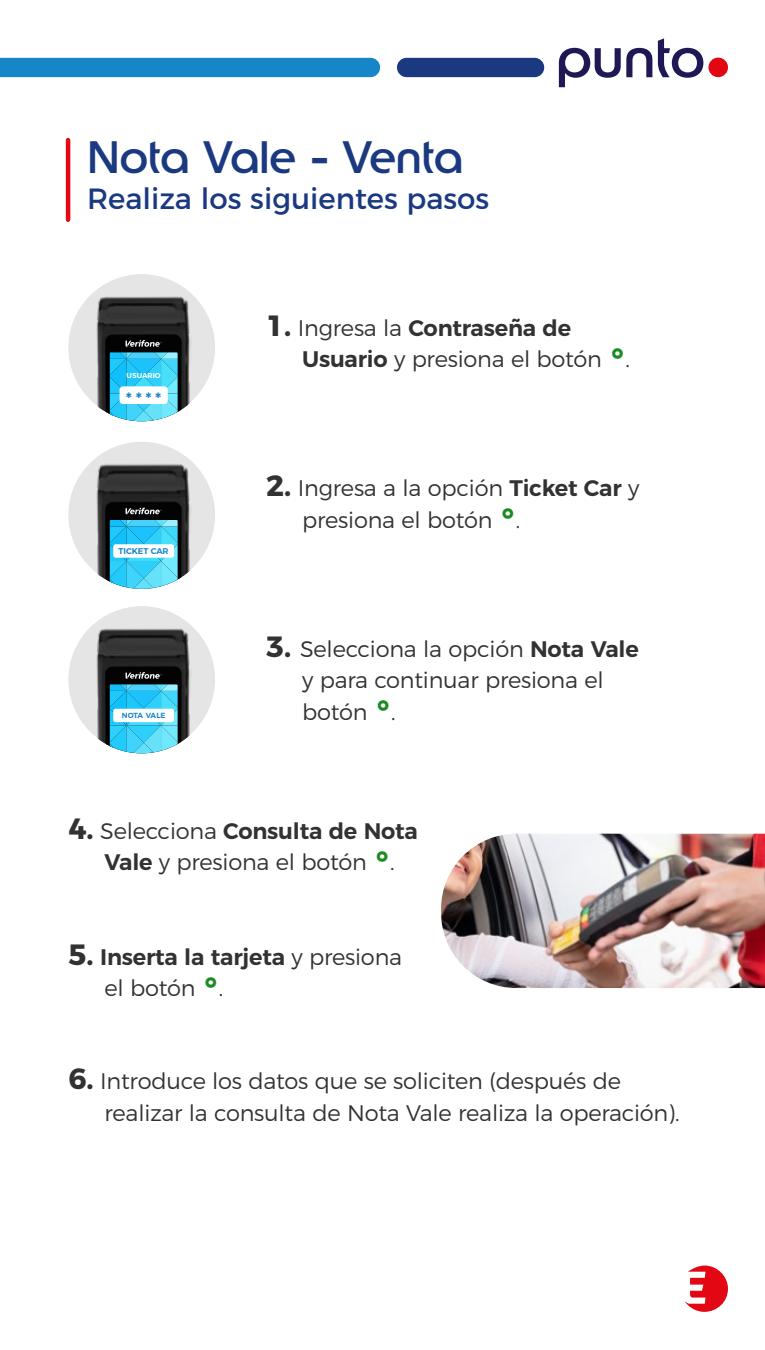
<style>
.page{position:relative;width:765px;height:1350px;background:#fff}
.page>*{position:absolute;margin:0;border:0;box-sizing:border-box;transform-origin:0 0}
.t1{font:45px "Edenred";color:#1a3980}
.t2{font:29.25px "Montserrat";color:#1a3980}
.t3{font:300 22.5px/31.5px "Montserrat";letter-spacing:-.01em;color:#323232}
.t4{font:500 17.55px "Montserrat";color:#1786c9}
.t5{font:600 8.33px "Montserrat";letter-spacing:-.01em;color:#1786c9}
.t6{font:600 7.42px "Montserrat";color:#1786c9}
.t7{font:600 7.2px "Montserrat";letter-spacing:.005em;color:#fff}
.s1{font-weight:700;font-size:29.25px}
.s2{font-weight:600}
.s3{font-weight:700;font-size:45px;color:#1a8c23}
</style>
<div class="page">
<div style="left:0;top:58px;width:380px;height:19px;background:#1786c9"></div>
<div style="left:397px;top:58px;width:147px;height:19px;background:#1a3980;border-radius:10px"></div>
<svg style="left:559px;top:48px;width:93px;height:39px"></svg>
<svg style="left:658px;top:38px;width:45px;height:40px"></svg>
<div style="left:708px;top:58px;width:20px;height:19px;background:#e30613;border-radius:50%"></div>
<svg style="left:684px;top:1266px;width:44px;height:46px"></svg>
<hr style="left:66px;top:140px;width:4px;height:80px;background:#e30613">
<div style="left:68px;top:274px;width:147px;height:147px;background:#e5e5e5;border-radius:50%"></div>
<img style="left:95px;top:296px;width:97px;height:116px">
<svg style="left:106px;top:335px;width:75px;height:86px;background:#3695af"></svg>
<div style="left:120px;top:386px;width:48px;height:18px;background:#fff;border-radius:3px"></div>
<div style="left:68px;top:442px;width:147px;height:146px;background:#e5e5e5;border-radius:50%"></div>
<img style="left:91px;top:461px;width:100px;height:119px">
<svg style="left:106px;top:503px;width:75px;height:86px;background:#3897b0"></svg>
<div style="left:113px;top:544px;width:61px;height:14px;background:#fff;border-radius:3px"></div>
<div style="left:68px;top:606px;width:147px;height:147px;background:#e5e5e5;border-radius:50%"></div>
<img style="left:95px;top:628px;width:97px;height:116px">
<svg style="left:106px;top:667px;width:75px;height:86px;background:#3796af"></svg>
<div style="left:113px;top:709px;width:61px;height:13px;background:#fff;border-radius:3px"></div>
<img style="left:441px;top:834px;width:324px;height:154px">
<h1 class="t1" style="left:87px;top:127px;width:378px">Nota Vale - Venta</h1>
<h2 class="t2" style="left:87px;top:175px;width:404px">Realiza los siguientes pasos</h2>
<p class="t7" style="left:127px;top:369px;width:36px">USUARIO</p>
<p class="t4" style="left:126px;top:385px;width:37px">****</p>
<p class="t5" style="left:119px;top:544px;width:52px">TICKET CAR</p>
<p class="t6" style="left:122px;top:709px;width:45px">NOTA VALE</p>
<p class="t3" style="left:302px;top:310px;width:329px;text-indent:-36px"><span class="s1">1.</span> Ingresa la <span class="s2">Contraseña de<br>Usuario</span> y presiona el botón <span class="s3">°</span>.</p>
<p class="t3" style="left:302px;top:471px;width:339px;text-indent:-36px"><span class="s1">2.</span> Ingresa a la opción <span class="s2">Ticket Car</span> y presiona el botón <span class="s3">°</span>.</p>
<p class="t3" style="left:302px;top:631px;width:338px;text-indent:-36px"><span class="s1">3.</span> Selecciona la opción <span class="s2">Nota Vale </span>y para continuar presiona el botón <span class="s3">°</span>.</p>
<p class="t3" style="left:68px;top:813px;width:351px;text-align:center"><span class="s1">4.</span> Selecciona <span class="s2">Consulta de Nota<br>Vale</span> y presiona el botón <span class="s3">°</span>.</p>
<p class="t3" style="left:104px;top:939px;width:299px;text-indent:-36px"><span class="s1">5.</span> <span class="s2">Inserta la tarjeta</span> y presiona el botón <span class="s3">°</span>.</p>
<p class="t3" style="left:104px;top:1064px;width:577px;text-indent:-36px"><span class="s1">6.</span> Introduce los datos que se soliciten (después de realizar la consulta de Nota Vale realiza la operación).</p>
</div>
